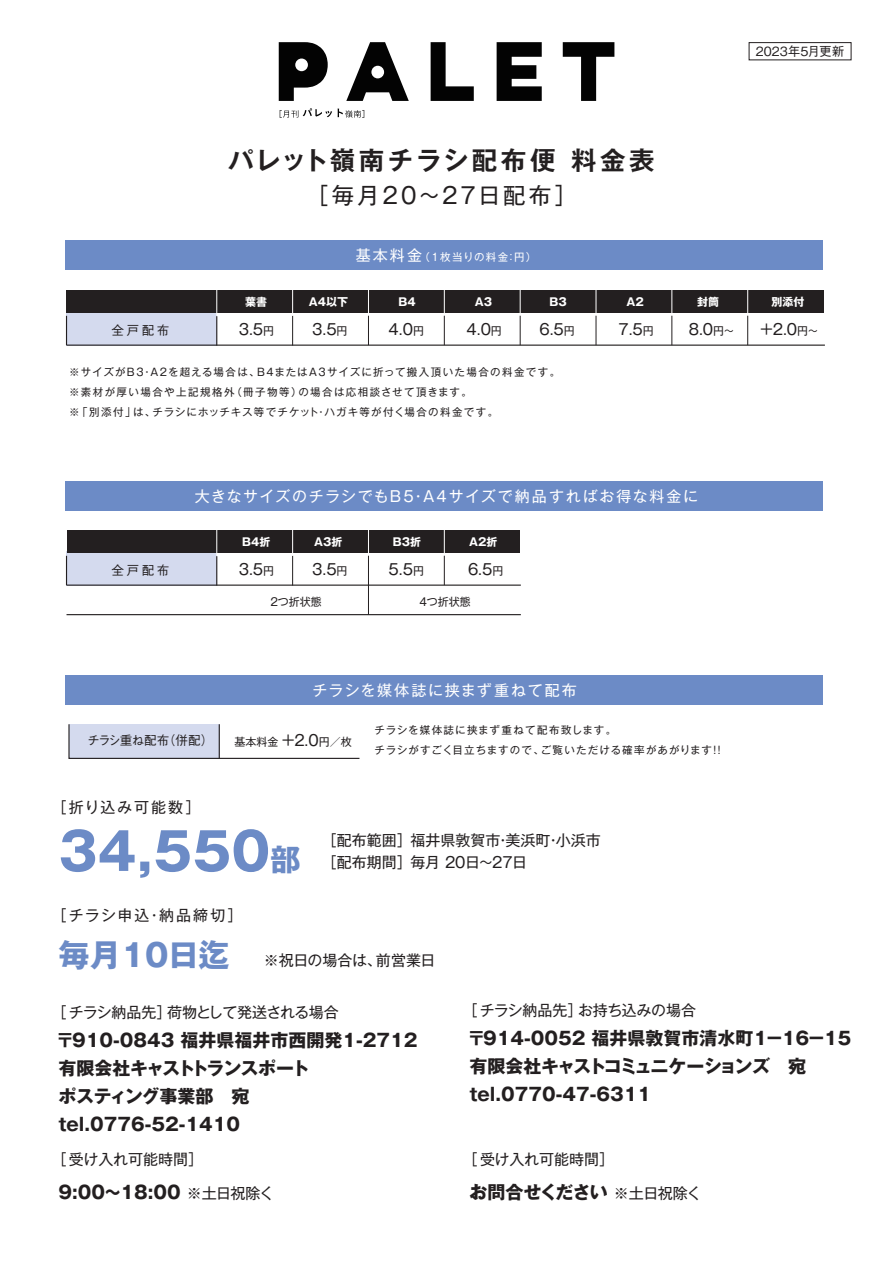
<style>
.page{position:relative;width:893px;height:1263px;background:#fff}
.page>*{position:absolute;margin:0;border:0;box-sizing:border-box;transform-origin:0 0}
.t1{font:700 51.6px "Gothic MB101 Upr";color:#6c8bc6}
.t2{font:700 25.5px "Gothic MB101 Upr De";letter-spacing:.135em;color:#231f20}
.t3{font:22.5px "Gothic MB101 Upr";letter-spacing:.13em;color:#231f20}
.t4{font:700 18px/28px "Gothic MB101 Upr";color:#231f20}
.t5{font:700 18px "Gothic MB101 Upr";letter-spacing:-.045em;color:#231f20}
.t6{font:15px/22px "Gothic MB101 Upr";color:#231f20}
.t7{font:15px "Gothic MB101 Upr";letter-spacing:.115em;color:#fff}
.t8{font:15px "Gothic MB101 Upr";letter-spacing:-.045em;color:#231f20}
.t9{font:15px "Gothic MB101 Upr";letter-spacing:-.02em;color:#231f20}
.t10{font:15px "Gothic MB101 Upr";letter-spacing:.13em;color:#231f20}
.t11{font:15px "Gothic MB101 Upr";letter-spacing:.12em;color:#231f20}
.t12{font:500 12.6px "Gothic BBB Upr";color:#231f20}
.t13{font:500 12.6px "Gothic BBB Upr";letter-spacing:-.035em;color:#231f20}
.t14{font:700 10.95px "Gothic MB101 Upr";color:#fff}
.t15{font:10.95px "Gothic MB101 Upr";color:#231f20}
.t16{font:10.5px/19.6px "Gothic MB101 Upr";letter-spacing:.11em;color:#231f20}
.t17{font:10.5px "Gothic MB101 Upr";letter-spacing:.135em;color:#fff}
.s1{font-size:15px}
.s2{font-size:10.95px}
.s3{font-size:30px}
.s4{font-weight:700;font-size:31.35px;color:#6c8bc6}
.s5{font-weight:400;font-size:15px}
</style>
<div class="page">
<div style="left:67px;top:311px;width:150px;height:34px;background:#d4daee"></div>
<div style="left:67px;top:290px;width:757px;height:22px;background:#231f20"></div>
<div style="left:66px;top:240px;width:757px;height:29px;background:#6c8bc6"></div>
<hr style="left:67px;top:345px;width:758px;height:1px;background:#231f20">
<svg style="left:66px;top:316px;width:1px;height:29px"></svg>
<svg style="left:292px;top:290px;width:1px;height:55px"></svg>
<svg style="left:368px;top:290px;width:1px;height:55px"></svg>
<svg style="left:444px;top:290px;width:1px;height:55px"></svg>
<svg style="left:520px;top:290px;width:1px;height:55px"></svg>
<svg style="left:596px;top:290px;width:1px;height:55px"></svg>
<svg style="left:671px;top:290px;width:2px;height:55px"></svg>
<svg style="left:747px;top:290px;width:1px;height:55px"></svg>
<svg style="left:216px;top:290px;width:1px;height:55px"></svg>
<div style="left:67px;top:551px;width:150px;height:34px;background:#d4daee"></div>
<div style="left:67px;top:530px;width:452px;height:22px;background:#231f20"></div>
<hr style="left:67px;top:584px;width:454px;height:2px;background:#231f20">
<hr style="left:67px;top:614px;width:454px;height:1px;background:#231f20">
<hr style="left:368px;top:556px;width:1px;height:59px;background:#231f20">
<svg style="left:66px;top:556px;width:1px;height:29px"></svg>
<svg style="left:292px;top:530px;width:1px;height:55px"></svg>
<svg style="left:368px;top:530px;width:1px;height:22px"></svg>
<svg style="left:444px;top:530px;width:1px;height:55px"></svg>
<svg style="left:216px;top:530px;width:1px;height:55px"></svg>
<svg style="left:68px;top:724px;width:292px;height:35px"></svg>
<hr style="left:219px;top:724px;width:1px;height:34px;background:#231f20">
<div style="left:66px;top:481px;width:757px;height:29px;background:#6c8bc6"></div>
<div style="left:66px;top:675px;width:757px;height:29px;background:#6c8bc6"></div>
<svg style="left:280px;top:108px;width:52px;height:10px"></svg>
<svg style="left:338px;top:109px;width:26px;height:9px"></svg>
<svg style="left:279px;top:42px;width:49px;height:59px"></svg>
<svg style="left:346px;top:42px;width:63px;height:59px"></svg>
<svg style="left:431px;top:42px;width:43px;height:59px"></svg>
<svg style="left:497px;top:42px;width:45px;height:59px"></svg>
<svg style="left:563px;top:42px;width:51px;height:59px"></svg>
<div style="left:295px;top:59px;width:13px;height:12px;background:#fff;border-radius:50%"></div>
<div style="left:371px;top:66px;width:13px;height:12px;background:#fff;border-radius:50%"></div>
<div style="left:749px;top:42px;width:102px;height:18px;border:1px solid #231f20"></div>
<h2 class="t2" style="left:228px;top:139px;width:428px">パレット嶺南チラシ配布便 料金表</h2>
<h3 class="t3" style="left:306px;top:177px;width:272px">［毎月20～27日配布］</h3>
<p class="t17" style="left:356px;top:249px;width:182px"><span class="s1">基本料金</span>（1枚当りの料金：円）</p>
<p class="t12" style="left:756px;top:41px;width:90px">2023年5月更新</p>
<p class="t12" style="left:111px;top:320px;width:60px">全戸配布</p>
<p class="t14" style="left:245px;top:292px;width:23px">葉書</p>
<p class="t14" style="left:309px;top:292px;width:41px">A4以下</p>
<p class="t14" style="left:398px;top:292px;width:19px">B4</p>
<p class="t14" style="left:475px;top:292px;width:19px">A3</p>
<p class="t14" style="left:549px;top:292px;width:19px">B3</p>
<p class="t14" style="left:626px;top:292px;width:19px">A2</p>
<p class="t14" style="left:697px;top:292px;width:23px">封筒</p>
<p class="t14" style="left:771px;top:292px;width:34px">別添付</p>
<h3 class="t6" style="left:239px;top:317px;width:37px">3.5<span class="s2">円</span></h3>
<h3 class="t6" style="left:312px;top:317px;width:37px">3.5<span class="s2">円</span></h3>
<h3 class="t6" style="left:389px;top:317px;width:37px">4.0<span class="s2">円</span></h3>
<h3 class="t6" style="left:466px;top:317px;width:37px">4.0<span class="s2">円</span></h3>
<h3 class="t6" style="left:539px;top:317px;width:37px">6.5<span class="s2">円</span></h3>
<h3 class="t6" style="left:618px;top:317px;width:37px">7.5<span class="s2">円</span></h3>
<h3 class="t6" style="left:689px;top:317px;width:47px">8.0<span class="s2">円～</span></h3>
<h3 class="t6" style="left:760px;top:317px;width:59px">+2.0<span class="s2">円～</span></h3>
<p class="t16" style="left:69px;top:362px;width:493px">※サイズがＢ３・Ａ２を超える場合は、Ｂ４またはＡ３サイズに折って搬入頂いた場合の料金です。※素材が厚い場合や上記規格外（冊子物等）の場合は応相談させて頂きます。<br>※「別添付」は、チラシにホッチキス等でチケット・ハガキ等が付く場合の料金です。</p>
<h3 class="t7" style="left:195px;top:484px;width:505px">大きなサイズのチラシでもB5・A4サイズで納品すればお得な料金に</h3>
<p class="t12" style="left:111px;top:560px;width:60px">全戸配布</p>
<p class="t14" style="left:242px;top:532px;width:30px">B4折</p>
<p class="t14" style="left:314px;top:532px;width:30px">A3折</p>
<p class="t14" style="left:393px;top:532px;width:30px">B3折</p>
<p class="t14" style="left:469px;top:532px;width:30px">A2折</p>
<h3 class="t6" style="left:239px;top:557px;width:37px">3.5<span class="s2">円</span></h3>
<p class="t15" style="left:270px;top:593px;width:53px">2つ折状態</p>
<p class="t15" style="left:419px;top:593px;width:53px">4つ折状態</p>
<h3 class="t6" style="left:312px;top:557px;width:37px">3.5<span class="s2">円</span></h3>
<h3 class="t6" style="left:389px;top:557px;width:37px">5.5<span class="s2">円</span></h3>
<h3 class="t6" style="left:468px;top:557px;width:37px">6.5<span class="s2">円</span></h3>
<p class="t13" style="left:87px;top:730px;width:128px">チラシ重ね配布（併配）</p>
<h3 class="t11" style="left:52px;top:795px;width:150px">［折り込み可能数］</h3>
<h3 class="t7" style="left:312px;top:678px;width:266px">チラシを媒体誌に挟まず重ねて配布</h3>
<p class="t15" style="left:234px;top:732px;width:119px">基本料金 <span class="s1">+2.0</span>円／枚</p>
<p class="t16" style="left:374px;top:719px;width:348px">チラシを媒体誌に挟まず重ねて配布致します。<br>チラシがすごく目立ちますので、ご覧いただける確率があがります!!</p>
<h1 class="t1" style="left:58px;top:808px;width:244px">34,550<span class="s3">部</span></h1>
<h3 class="t10" style="left:52px;top:903px;width:192px">［チラシ申込・納品締切］</h3>
<h3 class="t6" style="left:322px;top:828px;width:281px">［配布範囲］福井県敦賀市・美浜町・小浜市［配布期間］毎月 20日～27日</h3>
<h3 class="t6" style="left:58px;top:948px;width:379px"><span class="s4">毎月1０日迄</span> ※祝日の場合は、前営業日</h3>
<h3 class="t8" style="left:52px;top:1000px;width:288px">［チラシ納品先］荷物として発送される場合</h3>
<h3 class="t9" style="left:463px;top:998px;width:235px">［チラシ納品先］お持ち込みの場合</h3>
<h3 class="t4" style="left:56px;top:1026px;width:363px">〒910-0843 福井県福井市西開発1-2712有限会社キャストトランスポート<br>ポスティング事業部　宛tel.0776-52-1410</h3>
<h3 class="t4" style="left:467px;top:1024px;width:388px">〒914-0052 福井県敦賀市清水町１－１６－１５有限会社キャストコミュニケーションズ　宛tel.0770-47-6311</h3>
<h3 class="t6" style="left:52px;top:1147px;width:153px">［受け入れ可能時間］</h3>
<h3 class="t6" style="left:463px;top:1147px;width:153px">［受け入れ可能時間］</h3>
<h3 class="t4" style="left:58px;top:1177px;width:217px">9:00～18:00 <span class="s5">※土日祝除く</span></h3>
<h3 class="t5" style="left:469px;top:1177px;width:234px">お問合せください <span class="s5">※土日祝除く</span></h3>
</div>
